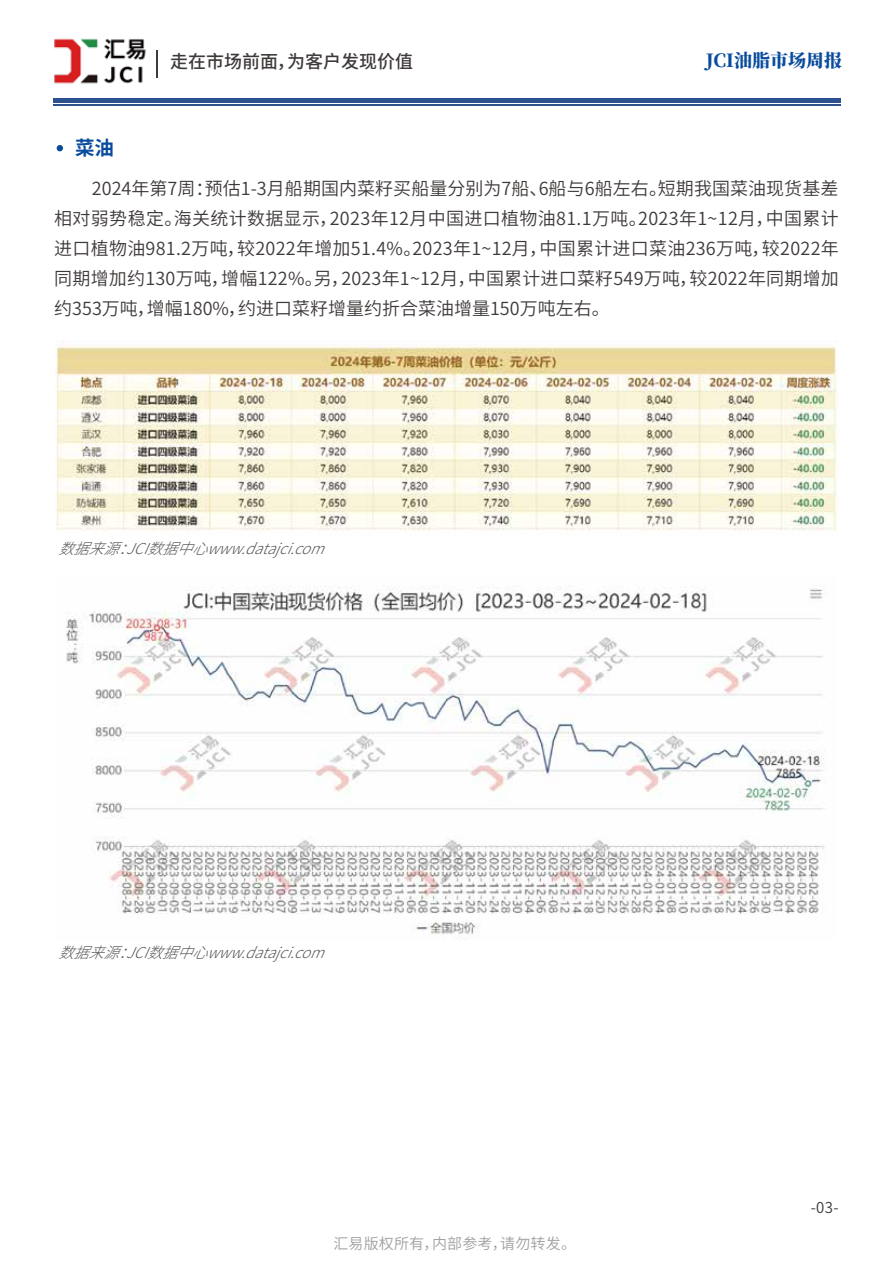
<style>
.page{position:relative;width:893px;height:1263px;background:#fff}
.page>*{position:absolute;margin:0;border:0;box-sizing:border-box;transform-origin:0 0}
.t1{font:700 19.5px "Source Han Sans CN";color:#094b9d}
.t2{font:18px/30px "Source Han Sans CN";color:#3e3a39;text-align:justify}
.t3{font:500 18px "Source Han Sans CN";color:#3e3a39}
.t4{font:800 18px "Source Han Serif SC";color:#094b9d}
.t5{font:italic 300 15px "Source Han Sans CN";color:#595757}
.t6{font:15px "Source Han Sans CN";letter-spacing:.01em;color:#9fa0a0}
.t7{font:15px "Source Han Sans CN";color:#3e3a39}
</style>
<div class="page">
<svg style="left:57px;top:145px;width:6px;height:6px"></svg>
<hr style="left:53px;top:104px;width:787px;height:2px;background:#2d518f">
<hr style="left:53px;top:98px;width:787px;height:4px;background:#2d518f">
<svg style="left:156px;top:50px;width:1px;height:27px"></svg>
<img style="left:54px;top:38px;width:92px;height:46px">
<img style="left:55px;top:340px;width:782px;height:191px">
<img style="left:66px;top:586px;width:759px;height:353px">
<p class="t1" style="left:75px;top:137px;width:40px">菜油</p>
<p class="t3" style="left:170px;top:51px;width:245px">走在市场前面，为客户发现价值</p>
<p class="t4" style="left:706px;top:50px;width:138px">JCI油脂市场周报</p>
<p class="t2" style="left:54px;top:174px;width:786px;text-indent:37px">2024年第7周：预估1-3月船期国内菜籽买船量分别为7船、6船与6船左右。短期我国菜油现货基差相对弱势稳定。海关统计数据显示，2023年12月中国进口植物油81.1万吨。2023年1~12月，中国累计进口植物油981.2万吨，较2022年增加51.4%。2023年1~12月，中国累计进口菜油236万吨，较2022年同期增加约130万吨，增幅122%。另，2023年1~12月，中国累计进口菜籽549万吨，较2022年同期增加约353万吨，增幅180%，约进口菜籽增量约折合菜油增量150万吨左右。</p>
<p class="t5" style="left:58px;top:540px;width:286px">数据来源：JCI数据中心www.datajci.com</p>
<p class="t5" style="left:58px;top:944px;width:286px">数据来源：JCI数据中心www.datajci.com</p>
<p class="t6" style="left:333px;top:1235px;width:244px">汇易版权所有，内部参考，请勿转发。</p>
<p class="t7" style="left:811px;top:1199px;width:29px">-03-</p>
</div>
